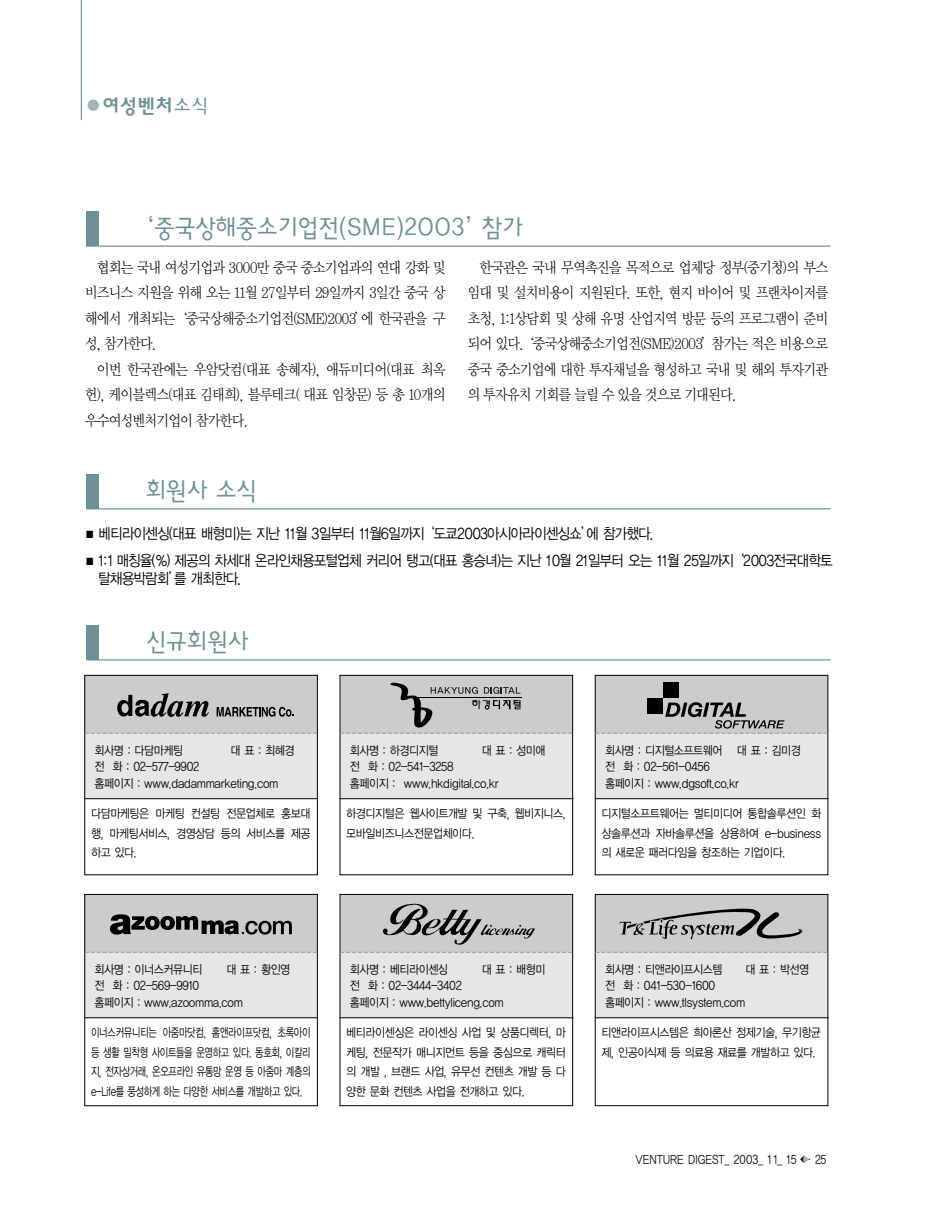
<style>
.page{position:relative;width:935px;height:1211px;background:#fff}
.page>*{position:absolute;margin:0;border:0;box-sizing:border-box;transform-origin:0 0}
.t1{font:25.5px "YGO22 KS Cpc EUC H";letter-spacing:-.155em;color:#6d9196;scale:.95 1}
.t2{font:19.5px "YGO24 KS Cpc EUC H";color:#6d9196}
.t3{font:15px/25.5px "Y Mj O12";letter-spacing:-.115em;color:#000;text-align:justify;scale:.9 1}
.t4{font:15px/18px "YGO12";letter-spacing:-.13em;color:#000;scale:.9 1}
.t5{font:12px/19.5px "YGO12";letter-spacing:-.11em;color:#000;text-align:justify;scale:.9 1}
.t6{font:12px/16.5px "YGO12";letter-spacing:-.09em;color:#000;scale:.9 1}
.t7{font:12px/19.5px "YGO12";letter-spacing:-.11em;color:#000;text-align:justify;scale:.76 1}
.t8{font:12px/16.5px "YGO12";letter-spacing:-.085em;color:#000;scale:.9 1}
.t9{font:12px "YGO12";letter-spacing:-.06em;color:#000;scale:.85 1}
.t10{font:12px "YGO12";letter-spacing:-.11em;color:#000;scale:.85 1}
.s1{font-family:"YGO25 KS Cpc EUC H";font-size:18px;color:#9fb4b7}
.s2{font-family:"YGO22 KS Cpc EUC H"}
.s3{font-size:12px}
</style>
<div class="page">
<hr style="left:81px;top:0;width:1px;height:120px;background:#6d9196">
<hr style="left:86px;top:245px;width:744px;height:2px;background:#6d9196">
<div style="left:86px;top:212px;width:13px;height:34px;background:#6d9196"></div>
<hr style="left:86px;top:659px;width:744px;height:1px;background:#6d9196">
<div style="left:86px;top:625px;width:13px;height:35px;background:#6d9196"></div>
<hr style="left:86px;top:508px;width:744px;height:1px;background:#6d9196">
<div style="left:86px;top:474px;width:13px;height:35px;background:#6d9196"></div>
<div style="left:84px;top:675px;width:233px;height:123px;background:#e6e6e6"></div>
<div style="left:84px;top:675px;width:233px;height:58px;background:#ccc"></div>
<div style="left:84px;top:675px;width:233px;height:200px;border:1px solid #000"></div>
<hr style="left:85px;top:798px;width:233px;height:1px;background:#000">
<svg style="left:85px;top:733px;width:232px;height:1px"></svg>
<svg style="left:117px;top:693px;width:92px;height:24px"></svg>
<svg style="left:217px;top:706px;width:77px;height:10px"></svg>
<div style="left:340px;top:675px;width:232px;height:123px;background:#e6e6e6"></div>
<div style="left:340px;top:675px;width:232px;height:58px;background:#ccc"></div>
<div style="left:340px;top:675px;width:233px;height:200px;border:1px solid #000"></div>
<hr style="left:340px;top:798px;width:233px;height:1px;background:#000">
<svg style="left:340px;top:733px;width:232px;height:1px"></svg>
<hr style="left:417px;top:696px;width:105px;height:1px;background:#000">
<svg style="left:390px;top:682px;width:130px;height:45px"></svg>
<div style="left:595px;top:675px;width:232px;height:123px;background:#e6e6e6"></div>
<div style="left:595px;top:675px;width:232px;height:58px;background:#ccc"></div>
<div style="left:595px;top:675px;width:233px;height:200px;border:1px solid #000"></div>
<hr style="left:595px;top:798px;width:233px;height:1px;background:#000">
<div style="left:647px;top:697px;width:16px;height:16px;background:#000"></div>
<div style="left:662px;top:682px;width:16px;height:16px;background:#000"></div>
<svg style="left:595px;top:702px;width:232px;height:32px"></svg>
<div style="left:84px;top:894px;width:233px;height:123px;background:#e6e6e6"></div>
<div style="left:84px;top:894px;width:233px;height:58px;background:#ccc"></div>
<div style="left:84px;top:894px;width:233px;height:212px;border:1px solid #000"></div>
<hr style="left:85px;top:1017px;width:233px;height:1px;background:#000">
<svg style="left:85px;top:952px;width:232px;height:1px"></svg>
<svg style="left:110px;top:914px;width:182px;height:20px"></svg>
<div style="left:340px;top:894px;width:232px;height:123px;background:#e6e6e6"></div>
<div style="left:340px;top:894px;width:232px;height:58px;background:#ccc"></div>
<div style="left:340px;top:894px;width:233px;height:211px;border:1px solid #000"></div>
<hr style="left:340px;top:1017px;width:233px;height:1px;background:#000">
<svg style="left:340px;top:900px;width:232px;height:53px"></svg>
<div style="left:595px;top:894px;width:232px;height:123px;background:#e6e6e6"></div>
<div style="left:595px;top:894px;width:232px;height:58px;background:#ccc"></div>
<div style="left:595px;top:894px;width:233px;height:211px;border:1px solid #000"></div>
<hr style="left:595px;top:1017px;width:233px;height:1px;background:#000">
<svg style="left:595px;top:952px;width:232px;height:1px"></svg>
<svg style="left:619px;top:908px;width:183px;height:31px"></svg>
<h2 class="t2" style="left:84px;top:97px;width:127px"><span class="s1">●</span>여성벤처<span class="s2">소식</span></h2>
<h1 class="t1" style="left:132px;top:217px;width:415px">‘중국상해중소기업전(SME)2003’참가</h1>
<p class="t3" style="left:84px;top:255px;width:403px;text-indent:12px">협회는 국내 여성기업과 3000만 중국 중소기업과의 연대 강화 및 비즈니스 지원을 위해 오는 11월 27일부터 29일까지 3일간 중국 상 해에서 개최되는‘중국상해중소기업전(SME)2003’에 한국관을 구 성, 참가한다.</p>
<p class="t3" style="left:84px;top:357px;width:403px;text-indent:12px">이번 한국관에는 우암닷컴(대표 송혜자), 애듀미디어(대표 최옥 헌), 케이블렉스(대표 김태희), 블루테크( 대표 임창문) 등 총 10개의 우수여성벤처기업이 참가한다.</p>
<p class="t3" style="left:467px;top:255px;width:403px;text-indent:12px">한국관은 국내 무역촉진을 목적으로 업체당 정부(중기청)의 부스 임대 및 설치비용이 지원된다. 또한, 현지 바이어 및 프랜차이저를 초청, 1:1상담회 및 상해 유명 산업지역 방문 등의 프로그램이 준비 되어 있다. ‘중국상해중소기업전(SME)2003’참가는 적은 비용으로 중국 중소기업에 대한 투자채널을 형성하고 국내 및 해외 투자기관 의 투자유치 기회를 늘릴 수 있을 것으로 기대된다.</p>
<h1 class="t1" style="left:144px;top:480px;width:122px">회원사 소식</h1>
<p class="t4" style="left:84px;top:525px;width:634px"><span class="s3">■</span> 베티라이센싱(대표 배형미)는 지난 11월 3일부터 11월6일까지‘도쿄2003아시아라이센싱쇼’에 참가했다.</p>
<p class="t4" style="left:98px;top:552px;width:818px;text-indent:-13px"><span class="s3">■</span> 1:1 매칭율(%) 제공의 차세대 온라인채용포털업체 커리어 탱고(대표 홍승녀)는 지난 10월 21일부터 오는 11월 25일까지‘2003전국대학토 탈채용박람회’를 개최한다.</p>
<h1 class="t1" style="left:144px;top:631px;width:113px">신규회원사</h1>
<p class="t5" style="left:94px;top:741px;width:101px">회사명 : 다담마케팅</p>
<p class="t5" style="left:230px;top:741px;width:73px">대 표 : 최혜경</p>
<p class="t8" style="left:94px;top:759px;width:206px">전 화 : 02-577-9902<br>홈페이지 : www.dadammarketing.com</p>
<p class="t5" style="left:91px;top:804px;width:246px">다담마케팅은 마케팅 컨설팅 전문업체로 홍보대 행, 마케팅서비스, 경영상담 등의 서비스를 제공 하고 있다.</p>
<p class="t5" style="left:349px;top:741px;width:101px">회사명 : 하경디지털</p>
<p class="t5" style="left:481px;top:741px;width:73px">대 표 : 성미애</p>
<p class="t6" style="left:349px;top:759px;width:168px">전 화 : 02-541-3258<br>홈페이지 : www.hkdigital.co.kr</p>
<p class="t5" style="left:346px;top:804px;width:246px">하경디지털은 웹사이트개발 및 구축, 웹비지니스, 모바일비즈니스전문업체이다.</p>
<p class="t6" style="left:604px;top:742px;width:220px">회사명 : 디지털소프트웨어 대 표 : 김미경 전 화 : 02-561-0456<br>홈페이지 : www.dgsoft.co.kr</p>
<p class="t5" style="left:601px;top:804px;width:246px">디지털소프트웨어는 멀티미디어 통합솔루션인 화 상솔루션과 자바솔루션을 상용하여 e-business 의 새로운 패러다임을 창조하는 기업이다.</p>
<p class="t5" style="left:94px;top:960px;width:122px">회사명 : 이너스커뮤니티</p>
<p class="t5" style="left:226px;top:960px;width:73px">대 표 : 황인영</p>
<p class="t6" style="left:94px;top:978px;width:167px">전 화 : 02-569-9910<br>홈페이지 : www.azoomma.com</p>
<p class="t7" style="left:91px;top:1023px;width:291px">이너스커뮤니티는 아줌마닷컴, 홈앤라이프닷컴, 초록아이 등 생활 밀착형 사이트들을 운영하고 있다. 동호회, 이칼리 지, 전자상거래, 온오프라인 유통망 운영 등 아줌마 계층의 e-Life를 풍성하게 하는 다양한 서비스를 개발하고 있다.</p>
<p class="t5" style="left:349px;top:960px;width:111px">회사명 : 베티라이센싱</p>
<p class="t5" style="left:481px;top:960px;width:73px">대 표 : 배형미</p>
<p class="t6" style="left:349px;top:978px;width:173px">전 화 : 02-3444-3402 홈페이지 : www.bettyliceng.com</p>
<p class="t5" style="left:346px;top:1023px;width:246px">베티라이센싱은 라이센싱 사업 및 상품디렉터, 마 케팅, 전문작가 매니지먼트 등을 중심으로 캐릭터 의 개발 , 브랜드 사업, 유무선 컨텐츠 개발 등 다 양한 문화 컨텐츠 사업을 전개하고 있다.</p>
<p class="t5" style="left:604px;top:960px;width:133px">회사명 : 티앤라이프시스템</p>
<p class="t5" style="left:745px;top:960px;width:73px">대 표 : 박선영</p>
<p class="t6" style="left:604px;top:978px;width:158px">전 화 : 041-530-1600 홈페이지 : www.tlsystem.com</p>
<p class="t5" style="left:601px;top:1023px;width:246px">티앤라이프시스템은 희아론산 정제기술, 무기항균 제, 인공이식제 등 의료용 재료를 개발하고 있다.</p>
<p class="t9" style="left:635px;top:1153px;width:192px">VENTURE DIGEST_ 2003_ 1 1_ 15</p>
<p class="t10" style="left:814px;top:1153px;width:16px">25</p>
</div>
